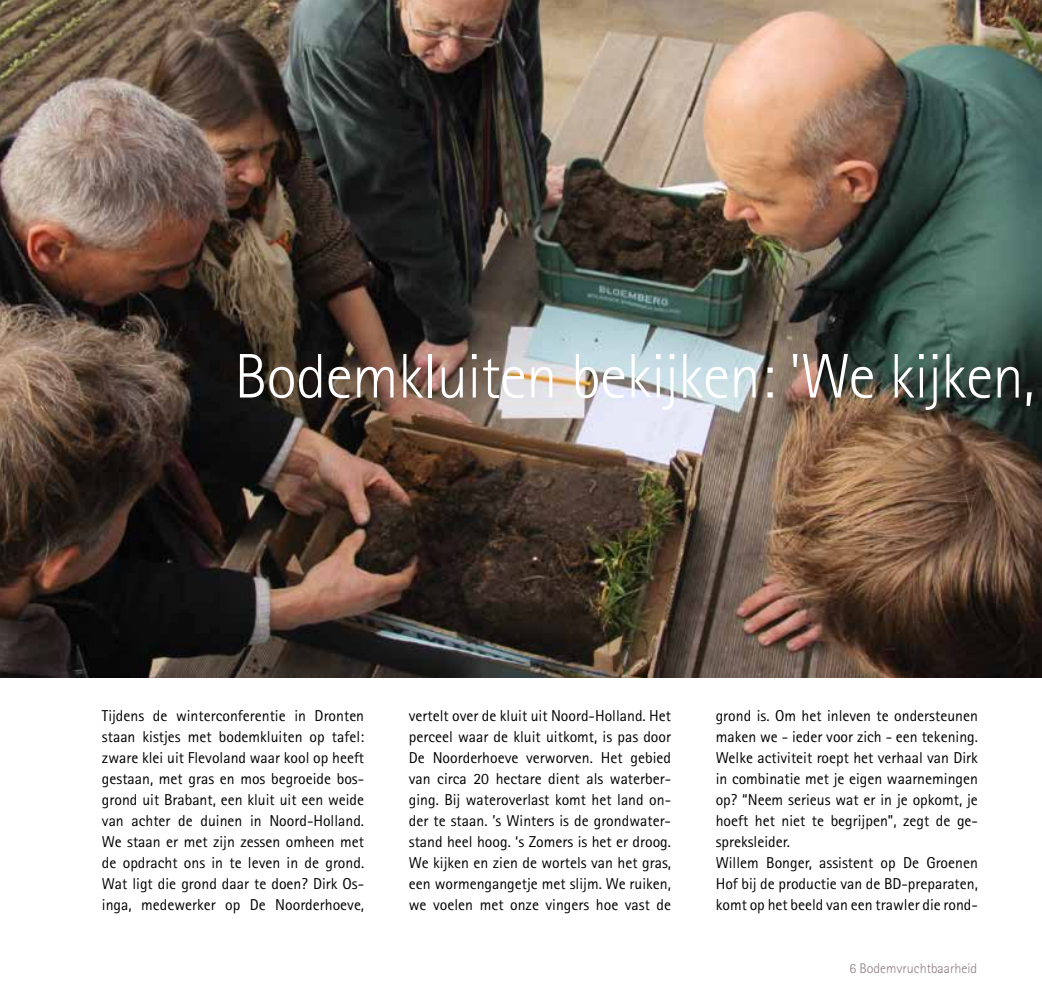
<style>
.page{position:relative;width:1042px;height:993px;background:#fff}
.page>*{position:absolute;margin:0;border:0;box-sizing:border-box;transform-origin:0 0}
.t1{font:300 63px "Rotis Sans Serif";letter-spacing:-.01em;color:#fff}
.t2{font:15.75px/21px "Rotis Sans Serif";color:#000;text-align:justify}
.t3{font:300 14px "Rotis Sans Serif";color:#8c7c81}
</style>
<div class="page">
<img style="left:0;top:0;width:1042px;height:677px">
<h1 class="t1" style="left:234px;top:340px;width:802px">Bodemkluiten bekijken: 'We kijken,</h1>
<p class="t2" style="left:102px;top:705px;width:264px">Tijdens de winterconferentie in Dronten staan kistjes met bodemkluiten op tafel: zware klei uit Flevoland waar kool op heeft gestaan, met gras en mos begroeide bos&shy;grond uit Brabant, een kluit uit een weide van achter de duinen in Noord-Holland.<br>We staan er met zijn zessen omheen met de opdracht ons in te leven in de grond.<br>Wat ligt die grond daar te doen? Dirk Os&shy;inga, medewerker op De Noorderhoeve,</p>
<p class="t2" style="left:409px;top:704px;width:264px">vertelt over de kluit uit Noord-Holland. Het perceel waar de kluit uitkomt, is pas door De Noorderhoeve verworven. Het gebied van circa 20 hectare dient als waterber&shy;ging. Bij wateroverlast komt het land on&shy;der te staan. ’s Winters is de grondwater&shy;stand heel hoog. ‘s Zomers is het er droog.<br>We kijken en zien de wortels van het gras, een wormengangetje met slijm. We ruiken, we voelen met onze vingers hoe vast de</p>
<p class="t2" style="left:716px;top:704px;width:264px;text-align:left">grond is. Om het inleven te ondersteunen maken we - ieder voor zich - een tekening.<br>Welke activiteit roept het verhaal van Dirk in combinatie met je eigen waarnemingen op? “Neem serieus wat er in je opkomt, je hoeft het niet te begrijpen”, zegt de ge&shy;spreksleider.<br>Willem Bonger, assistent op De Groenen Hof bij de productie van de BD-preparaten, komt op het beeld van een trawler die rond-</p>
<p class="t3" style="left:849px;top:960px;width:129px">6 Bodemvruchtbaarheid</p>
</div>
